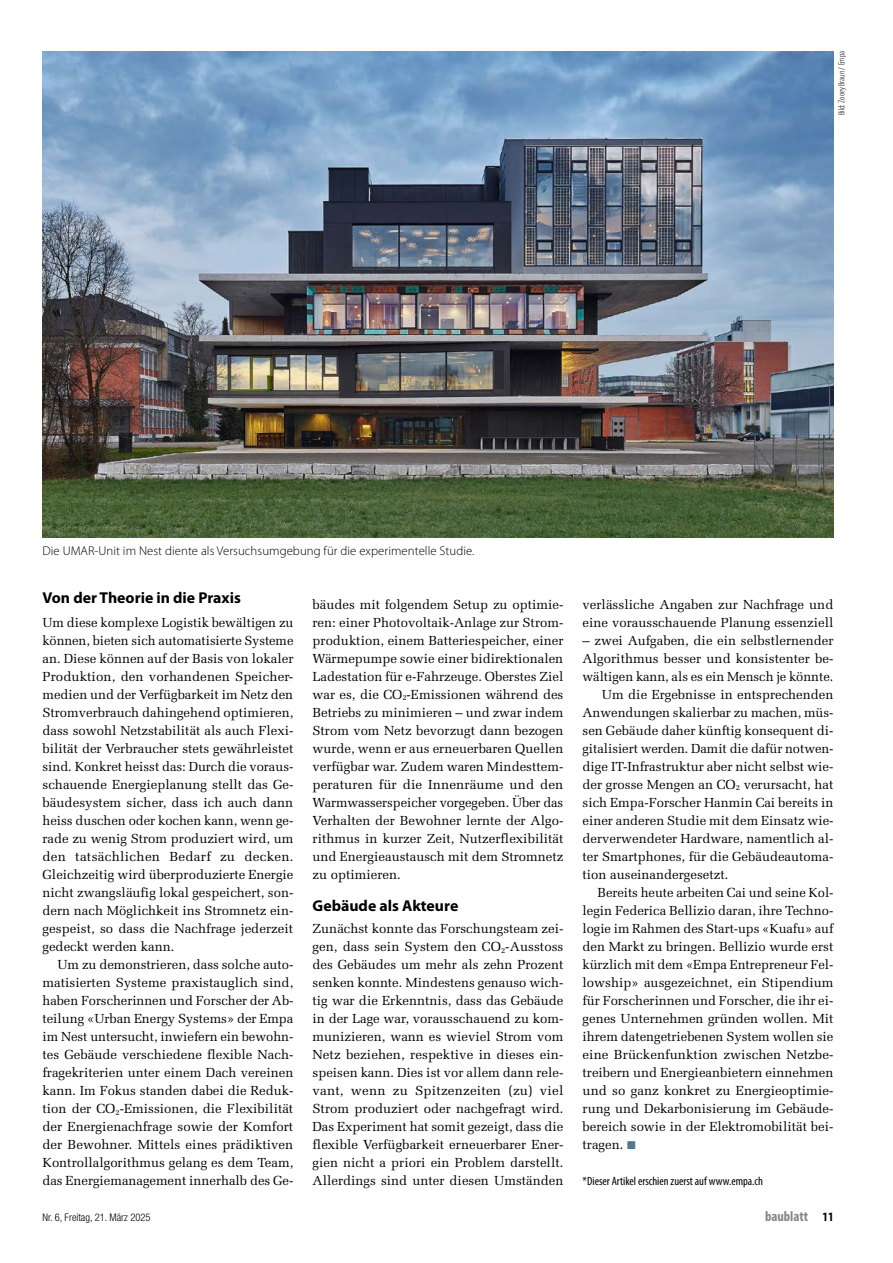
<style>
.page{position:relative;width:893px;height:1263px;background:#fff}
.page>*{position:absolute;margin:0;border:0;box-sizing:border-box;transform-origin:0 0}
.t1{font:700 15.75px "Myriad Pro";color:#000}
.t2{font:700 condensed 14.25px "Myriad Pro";color:#868786}
.t3{font:13.2px/18px "Melior LT Std";color:#000;text-align:justify}
.t4{font:300 12.75px "Myriad Pro";letter-spacing:.005em;color:#000}
.t5{font:condensed 12px "Myriad Pro";color:#000}
.t6{font:300 condensed 10.5px "Helvetica Neue LT Pro";color:#000}
.t7{font:300 condensed 9px "Myriad Pro";color:#000}
.s1{color:#507890}
.s2{font-size:12.75px;color:#000}
</style>
<div class="page">
<img style="left:43px;top:51px;width:790px;height:486px">
<p class="t7" style="left:837px;top:115px;width:66px;rotate:-90deg">Bild: Zooey Braun / Empa</p>
<p class="t4" style="left:43px;top:544px;width:433px">Die UMAR-Unit im Nest diente als Versuchsumgebung für die experimentelle Studie.</p>
<p class="t1" style="left:43px;top:589px;width:200px">Von der Theorie in die Praxis</p>
<p class="t3" style="left:43px;top:614px;width:252px">Um diese komplexe Logistik bewältigen zu können, bieten sich automatisierte Systeme an. Diese können auf der Basis von lokaler Produktion, den vorhandenen Speicher&shy;medien und der Verfügbarkeit im Netz den Stromverbrauch dahingehend optimieren, dass sowohl Netzstabilität als auch Flexi&shy;bilität der Verbraucher stets gewährleistet sind. Konkret heisst das: Durch die voraus&shy;schauende Energieplanung stellt das Ge&shy;bäudesystem sicher, dass ich auch dann heiss duschen oder kochen kann, wenn ge&shy;rade zu wenig Strom produziert wird, um den tatsächlichen Bedarf zu decken.<br>Gleichzeitig wird überproduzierte Energie nicht zwangsläufig lokal gespeichert, son&shy;dern nach Möglichkeit ins Stromnetz ein&shy;gespeist, so dass die Nachfrage jederzeit gedeckt werden kann.</p>
<p class="t3" style="left:43px;top:956px;width:252px;text-indent:15px">Um zu demonstrieren, dass solche auto&shy;matisierten Systeme praxistauglich sind, haben Forscherinnen und Forscher der Ab&shy;teilung «Urban Energy Systems» der Empa im Nest untersucht, inwiefern ein bewohn&shy;tes Gebäude verschiedene flexible Nach&shy;fragekriterien unter einem Dach vereinen kann. Im Fokus standen dabei die Reduk&shy;tion der CO<sub>2</sub>-Emissionen, die Flexibilität der Energienachfrage sowie der Komfort der Bewohner. Mittels eines prädiktiven Kontrollalgorithmus gelang es dem Team, das Energiemanagement innerhalb des Ge-</p>
<p class="t3" style="left:313px;top:596px;width:252px">bäudes mit folgendem Setup zu optimie&shy;ren: einer Photovoltaik-Anlage zur Strom&shy;produktion, einem Batteriespeicher, einer Wärmepumpe sowie einer bidirektionalen Ladestation für e-Fahrzeuge. Oberstes Ziel war es, die CO<sub>2</sub>-Emissionen während des Betriebs zu minimieren – und zwar indem Strom vom Netz bevorzugt dann bezogen wurde, wenn er aus erneuerbaren Quellen verfügbar war. Zudem waren Mindesttem&shy;peraturen für die Innenräume und den Warmwasserspeicher vorgegeben. Über das Verhalten der Bewohner lernte der Algo&shy;rithmus in kurzer Zeit, Nutzerflexibilität und Energieaustausch mit dem Stromnetz zu optimieren.</p>
<p class="t1" style="left:313px;top:897px;width:147px">Gebäude als Akteure</p>
<p class="t3" style="left:313px;top:920px;width:253px">Zunächst konnte das Forschungsteam zei&shy;gen, dass sein System den CO<sub>2</sub>-Ausstoss des Gebäudes um mehr als zehn Prozent senken konnte. Mindestens genauso wich&shy;tig war die Erkenntnis, dass das Gebäude in der Lage war, vorausschauend zu kom&shy;munizieren, wann es wieviel Strom vom Netz beziehen, respektive in dieses ein&shy;speisen kann. Dies ist vor allem dann rele&shy;vant, wenn zu Spitzenzeiten (zu) viel Strom produziert oder nachgefragt wird.<br>Das Experiment hat somit gezeigt, dass die flexible Verfügbarkeit erneuerbarer Ener&shy;gien nicht a priori ein Problem darstellt.<br>Allerdings sind unter diesen Umständen</p>
<p class="t3" style="left:583px;top:596px;width:252px">verlässliche Angaben zur Nachfrage und eine vorausschauende Planung essenziell</p>
<p class="t3" style="left:583px;top:632px;width:252px">– zwei Aufgaben, die ein selbstlernender</p>
<p class="t3" style="left:583px;top:650px;width:252px">Algorithmus besser und konsistenter be-</p>
<p class="t3" style="left:583px;top:668px;width:252px">wältigen kann, als es ein Mensch je könnte.</p>
<p class="t3" style="left:602px;top:686px;width:233px">Um die Ergebnisse in entsprechenden</p>
<p class="t3" style="left:583px;top:704px;width:252px">Anwendungen skalierbar zu machen, müs-</p>
<p class="t3" style="left:583px;top:722px;width:252px">sen Gebäude daher künftig konsequent di-</p>
<p class="t3" style="left:583px;top:740px;width:252px">gitalisiert werden. Damit die dafür notwen-</p>
<p class="t3" style="left:583px;top:758px;width:252px">dige IT-Infrastruktur aber nicht selbst wie-</p>
<p class="t3" style="left:583px;top:776px;width:252px">der grosse Mengen an CO<sub>2</sub> verursacht, hat</p>
<p class="t3" style="left:583px;top:794px;width:252px">sich Empa-Forscher Hanmin Cai bereits in</p>
<p class="t3" style="left:583px;top:812px;width:252px">einer anderen Studie mit dem Einsatz wie-</p>
<p class="t3" style="left:583px;top:830px;width:252px">derverwendeter Hardware, namentlich al-</p>
<p class="t3" style="left:583px;top:848px;width:252px">ter Smartphones, für die Gebäudeautoma-</p>
<p class="t3" style="left:583px;top:866px;width:147px">tion auseinandergesetzt.</p>
<p class="t3" style="left:597px;top:884px;width:237px">Bereits heute arbeiten Cai und seine Kol-</p>
<p class="t3" style="left:583px;top:902px;width:252px">legin Federica Bellizio daran, ihre Techno-</p>
<p class="t3" style="left:583px;top:920px;width:252px">logie im Rahmen des Start-ups «Kuafu» auf</p>
<p class="t3" style="left:583px;top:938px;width:252px">den Markt zu bringen. Bellizio wurde erst</p>
<p class="t3" style="left:583px;top:956px;width:252px">kürzlich mit dem «Empa Entrepreneur Fel-</p>
<p class="t3" style="left:583px;top:974px;width:253px">lowship» ausgezeichnet, ein Stipendium</p>
<p class="t3" style="left:583px;top:992px;width:252px">für Forscherinnen und Forscher, die ihr ei-</p>
<p class="t3" style="left:583px;top:1010px;width:252px">genes Unternehmen gründen wollen. Mit</p>
<p class="t3" style="left:583px;top:1028px;width:252px">ihrem datengetriebenen System wollen sie</p>
<p class="t3" style="left:583px;top:1046px;width:252px">eine Brückenfunktion zwischen Netzbe-</p>
<p class="t3" style="left:583px;top:1064px;width:252px">treibern und Energieanbietern einnehmen</p>
<p class="t3" style="left:583px;top:1082px;width:252px">und so ganz konkret zu Energieoptimie-</p>
<p class="t3" style="left:583px;top:1100px;width:252px">rung und Dekarbonisierung im Gebäude-</p>
<p class="t3" style="left:583px;top:1118px;width:252px">bereich sowie in der Elektromobilität bei-</p>
<p class="t3" style="left:583px;top:1136px;width:55px">tragen. <span class="s1">■</span></p>
<p class="t5" style="left:583px;top:1174px;width:182px">*Dieser Artikel erschien zuerst auf www.empa.ch</p>
<p class="t6" style="left:43px;top:1211px;width:109px">Nr. 6, Freitag, 21. März 2025</p>
<p class="t2" style="left:765px;top:1207px;width:70px">baublatt <span class="s2">11</span></p>
</div>
